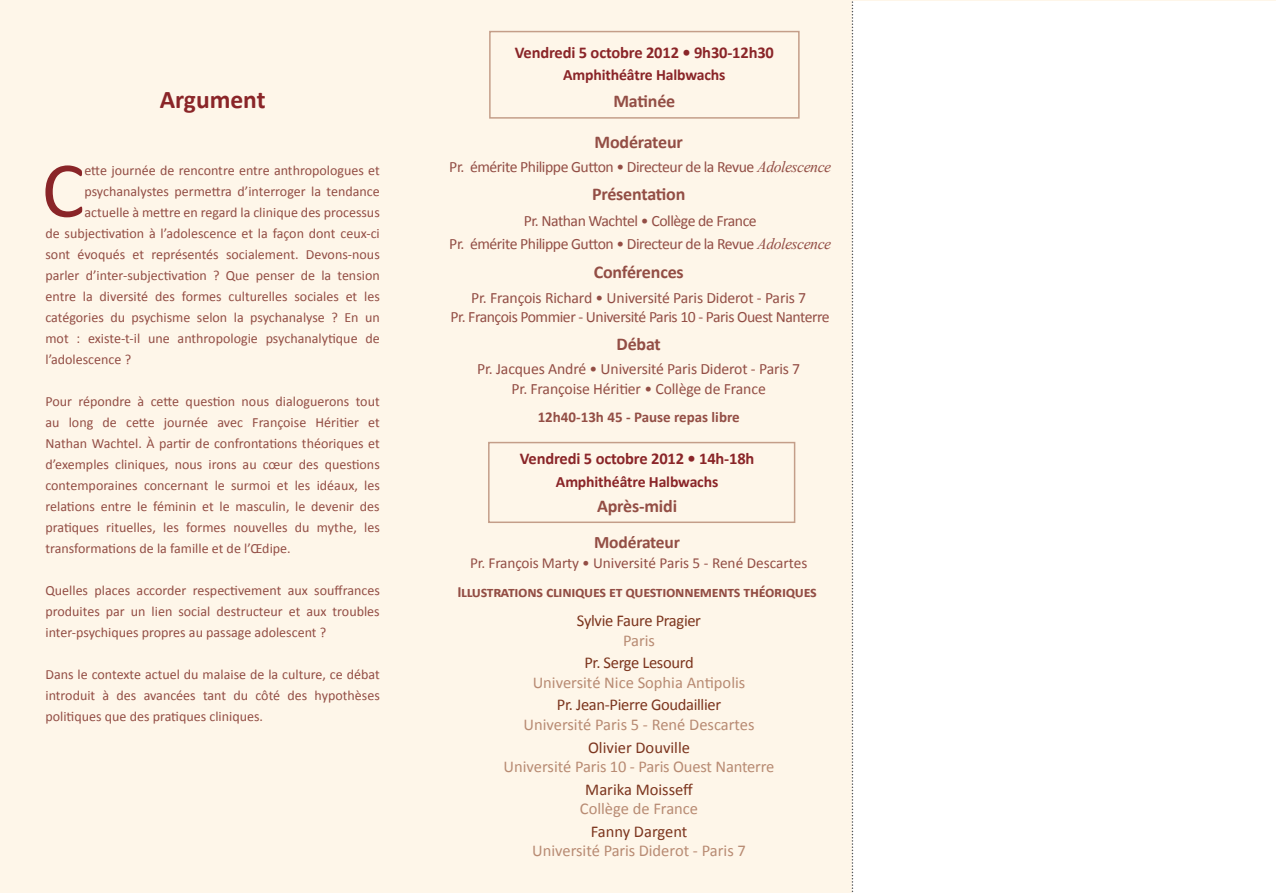
<style>
.page{position:relative;width:1276px;height:893px;background:#fef6e9}
.page>*{position:absolute;margin:0;border:0;box-sizing:border-box;transform-origin:0 0}
.t1{font:80.25px "Calibri";color:#8a2528}
.t2{font:700 25.5px "Calibri";color:#8a2528}
.t3{font:700 18px "Calibri";letter-spacing:-.01em;color:#934e45}
.t4{font:700 17.55px "Calibri";color:#934e45}
.t5{font:16.5px "Calibri";color:#b88b73}
.t6{font:16.5px/19.5px "Calibri";letter-spacing:-.02em;color:#7c351e;text-align:center}
.t7{font:700 16.5px "Calibri";letter-spacing:-.01em;color:#8a2528}
.t8{font:16.5px "Calibri";color:#7c351e}
.t9{font:15.75px "Calibri";letter-spacing:-.03em;color:#934e45}
.t10{font:15.75px "Calibri";letter-spacing:-.01em;color:#934e45}
.t11{font:700 15.75px "Calibri";letter-spacing:-.01em;color:#8a2528}
.t12{font:700 15.6px "Calibri";letter-spacing:-.02em;color:#934e45}
.t13{font:15.3px "Calibri";letter-spacing:-.01em;color:#934e45}
.t14{font:700 15px "Calibri";color:#934e45}
.t15{font:14.1px/21px "Calibri";color:#934e45;text-align:justify}
.s1{font-family:"Times New Roman";font-style:italic}
.s2{color:#b88b73}
</style>
<div class="page">
<div style="left:853px;top:1px;width:423px;height:891px;background:#fff"></div>
<svg style="left:851px;top:1px;width:2px;height:892px"></svg>
<div style="left:489px;top:31px;width:310px;height:88px;border:2px solid #c49e89"></div>
<div style="left:488px;top:442px;width:307px;height:81px;border:2px solid #c49e89"></div>
<p class="t2" style="left:160px;top:83px;width:107px">Argument</p>
<p class="t1" style="left:42px;top:139px;width:44px">C</p>
<p class="t15" style="left:84px;top:160px;width:297px">ette journée de rencontre entre anthropologues et</p>
<p class="t15" style="left:84px;top:181px;width:297px">psychanalystes permettra d’interroger la tendance</p>
<p class="t15" style="left:84px;top:202px;width:297px">actuelle à mettre en regard la clinique des processus</p>
<p class="t15" style="left:45px;top:223px;width:336px">de subjectivation à l’adolescence et la façon dont ceux-ci</p>
<p class="t15" style="left:45px;top:244px;width:336px">sont évoqués et représentés socialement. Devons-nous</p>
<p class="t15" style="left:45px;top:265px;width:336px">parler d’inter-subjectivation ? Que penser de la tension</p>
<p class="t15" style="left:45px;top:286px;width:336px">entre la diversité des formes culturelles sociales et les</p>
<p class="t15" style="left:45px;top:307px;width:336px">catégories du psychisme selon la psychanalyse ? En un</p>
<p class="t15" style="left:45px;top:328px;width:336px">mot : existe-t-il une anthropologie psychanalytique de</p>
<p class="t15" style="left:45px;top:349px;width:87px">l’adolescence ?</p>
<p class="t15" style="left:45px;top:391px;width:336px">Pour répondre à cette question nous dialoguerons tout au long de cette journée avec Françoise Héritier et Nathan Wachtel. À partir de confrontations théoriques et d’exemples cliniques, nous irons au cœur des questions contemporaines concernant le surmoi et les idéaux, les relations entre le féminin et le masculin, le devenir des pratiques rituelles, les formes nouvelles du mythe, les transformations de la famille et de l’Œdipe.</p>
<p class="t15" style="left:45px;top:580px;width:336px">Quelles places accorder respectivement aux souffrances produites par un lien social destructeur et aux troubles inter-psychiques propres au passage adolescent ?</p>
<p class="t15" style="left:45px;top:664px;width:336px">Dans le contexte actuel du malaise de la culture, ce débat introduit à des avancées tant du côté des hypothèses politiques que des pratiques cliniques.</p>
<p class="t7" style="left:515px;top:42px;width:261px">Vendredi 5 octobre 2012 • 9h30-12h30</p>
<p class="t11" style="left:563px;top:65px;width:164px">Amphithéâtre Halbwachs</p>
<p class="t3" style="left:613px;top:90px;width:63px">Matinée</p>
<p class="t3" style="left:594px;top:131px;width:90px">Modérateur</p>
<p class="t9" style="left:449px;top:156px;width:383px">Pr. émérite Philippe Gutton • Directeur de la Revue <span class="s1">Adolescence</span></p>
<p class="t3" style="left:592px;top:183px;width:95px">Présentation</p>
<p class="t9" style="left:524px;top:211px;width:234px">Pr. Nathan Wachtel • Collège de France</p>
<p class="t9" style="left:449px;top:234px;width:383px">Pr. émérite Philippe Gutton • Directeur de la Revue <span class="s1">Adolescence</span></p>
<p class="t3" style="left:593px;top:260px;width:92px">Conférences</p>
<p class="t10" style="left:471px;top:288px;width:337px">Pr. François Richard • Université Paris Diderot - Paris 7</p>
<p class="t9" style="left:450px;top:307px;width:381px">Pr. François Pommier - Université Paris 10 - Paris Ouest Nanterre</p>
<p class="t3" style="left:616px;top:333px;width:46px">Débat</p>
<p class="t10" style="left:477px;top:359px;width:325px">Pr. Jacques André • Université Paris Diderot - Paris 7</p>
<p class="t10" style="left:511px;top:378px;width:256px">Pr. Françoise Héritier • Collège de France</p>
<p class="t14" style="left:538px;top:408px;width:204px">12h40-13h 45 - Pause repas libre</p>
<p class="t7" style="left:520px;top:448px;width:236px">Vendredi 5 octobre 2012 • 14h-18h</p>
<p class="t11" style="left:556px;top:471px;width:164px">Amphithéâtre Halbwachs</p>
<p class="t3" style="left:597px;top:495px;width:82px">Après-midi</p>
<p class="t4" style="left:594px;top:531px;width:87px">Modérateur</p>
<p class="t13" style="left:470px;top:553px;width:339px">Pr. François Marty • Université Paris 5 - René Descartes</p>
<p class="t12" style="left:457px;top:581px;width:361px">Illustrations cliniques et questionnements théoriques</p>
<p class="t6" style="left:577px;top:611px;width:126px">Sylvie Faure Pragier<br><span class="s2">Paris</span></p>
<p class="t6" style="left:584px;top:653px;width:111px">Pr. Serge Lesourd</p>
<p class="t5" style="left:533px;top:672px;width:214px">Université Nice Sophia Antipolis</p>
<p class="t6" style="left:557px;top:695px;width:166px">Pr. Jean-Pierre Goudaillier</p>
<p class="t5" style="left:523px;top:714px;width:233px">Université Paris 5 - René Descartes</p>
<p class="t8" style="left:588px;top:737px;width:103px">Olivier Douville</p>
<p class="t5" style="left:503px;top:756px;width:272px">Université Paris 10 - Paris Ouest Nanterre</p>
<p class="t8" style="left:585px;top:779px;width:109px">Marika Moisseff</p>
<p class="t5" style="left:580px;top:798px;width:120px">Collège de France</p>
<p class="t6" style="left:590px;top:821px;width:98px">Fanny Dargent</p>
<p class="t5" style="left:532px;top:840px;width:215px">Université Paris Diderot - Paris 7</p>
</div>
